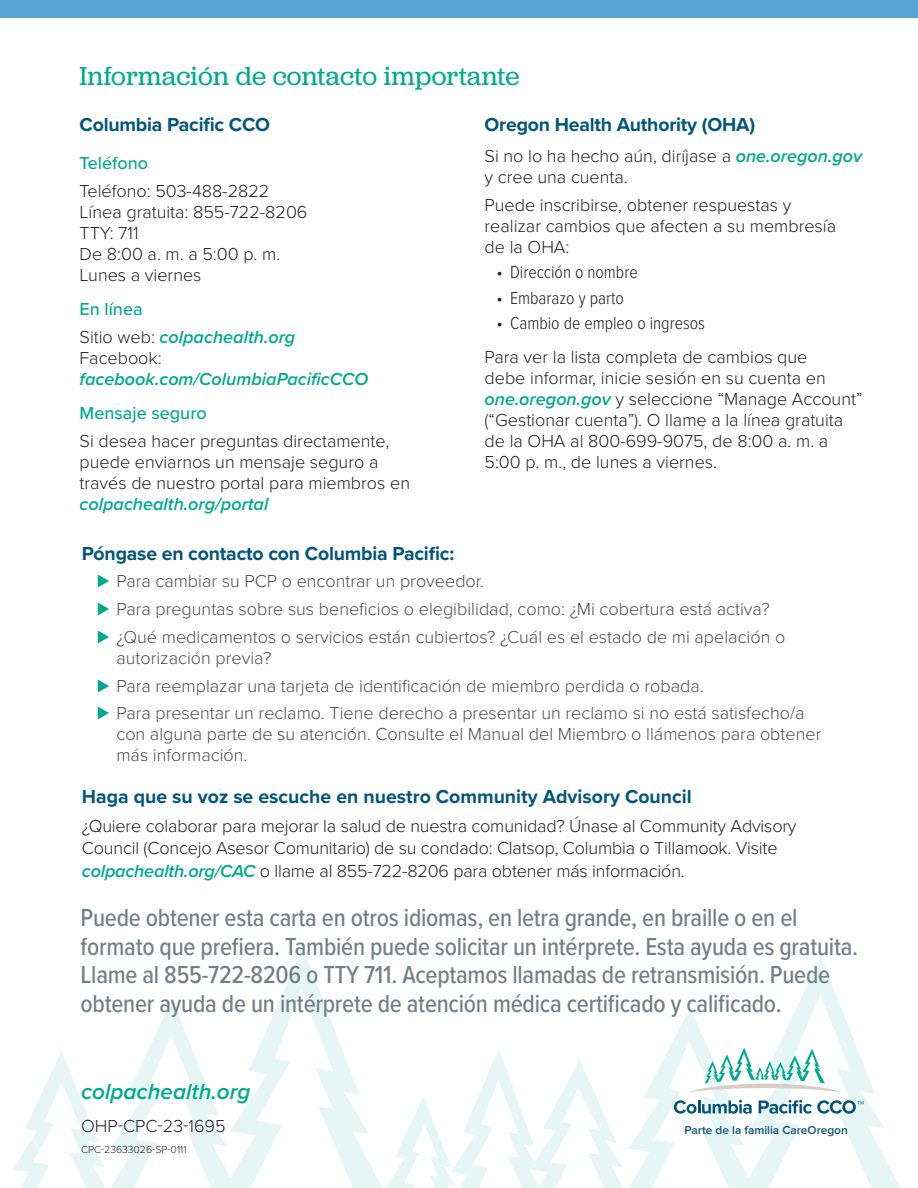
<style>
.page{position:relative;width:918px;height:1188px;background:#fff}
.page>*{position:absolute;margin:0;border:0;box-sizing:border-box;transform-origin:0 0}
.page_head{font:27px "Jubilat";letter-spacing:.005em;color:#00a98f}
.text{font:500 25.5px/28.5px "Proxima Nova Cond";letter-spacing:-.01em;color:#727f8a}
.tip_body{font:italic 600 22.5px "Proxima Nova";color:#00a98f}
.subhead{font:700 19.5px "Proxima Nova";letter-spacing:-.01em;color:#00567a}
.text-2{font:700 19.5px "Proxima Nova";color:#00567a}
.text-3{font:300 18px/21px "Proxima Nova";color:#231f20}
.t1{font:300 18px/21px "Proxima Nova";color:#4b4c4d}
.text-4{font:italic 600 18px/21px "Proxima Nova";color:#00a98f}
.t2{font:300 18px "Proxima Nova Cond";color:#231f20}
.back_head{font:500 18px "Proxima Nova";color:#00a98f}
.t3{font:600 11.85px "Proxima Nova";color:#125376}
.t4{font:300 10.5px "Proxima Nova";color:#231f20}
.s1{font-weight:300;font-style:normal;color:#231f20}
.s2{font-weight:600;font-style:italic;color:#00a98f}
.s3{font-family:"Proxima Nova Cond";font-weight:400;font-size:21px;color:#00a98f}
</style>
<div class="page">
<svg style="left:13px;top:948px;width:370px;height:240px"></svg>
<svg style="left:386px;top:1097px;width:65px;height:91px"></svg>
<svg style="left:451px;top:957px;width:450px;height:231px"></svg>
<div style="left:0;top:0;width:918px;height:18px;background:#58a5d5"></div>
<svg style="left:689px;top:1048px;width:152px;height:44px"></svg>
<svg style="left:674px;top:1100px;width:78px;height:14px"></svg>
<svg style="left:759px;top:1100px;width:105px;height:14px"></svg>
<p class="page_head" style="left:80px;top:59px;width:441px">Información de contacto importante</p>
<p class="subhead" style="left:80px;top:110px;width:192px">Columbia Pacific CCO</p>
<p class="back_head" style="left:80px;top:149px;width:70px">Teléfono</p>
<p class="text-3" style="left:80px;top:179px;width:229px">Teléfono: 503-488-2822<br>Línea gratuita: 855-722-8206<br>TTY: 711<br>De 8:00 a. m. a 5:00 p. m.<br>Lunes a viernes</p>
<p class="back_head" style="left:80px;top:296px;width:65px">En línea</p>
<p class="text-4" style="left:80px;top:326px;width:290px"><span class="s1">Sitio web:</span> colpachealth.org<br><span class="s1">Facebook: </span>facebook.com/ColumbiaPacificCCO</p>
<p class="back_head" style="left:80px;top:400px;width:129px">Mensaje seguro</p>
<p class="text-3" style="left:80px;top:430px;width:332px">Si desea hacer preguntas directamente, puede enviarnos un mensaje seguro a través de nuestro portal para miembros en <span class="s2">colpachealth.org/portal</span></p>
<p class="subhead" style="left:485px;top:110px;width:272px">Oregon Health Authority (OHA)</p>
<p class="text-3" style="left:485px;top:145px;width:379px">Si no lo ha hecho aún, diríjase a <span class="s2">one.oregon.gov </span>y cree una cuenta.</p>
<p class="text-3" style="left:485px;top:193px;width:353px">Puede inscribirse, obtener respuestas y realizar cambios que afecten a su membresía de la OHA:</p>
<p class="t2" style="left:497px;top:259px;width:143px">• Dirección o nombre</p>
<p class="t2" style="left:497px;top:284px;width:129px">• Embarazo y parto</p>
<p class="t2" style="left:497px;top:310px;width:210px">• Cambio de empleo o ingresos</p>
<p class="text-3" style="left:485px;top:346px;width:379px">Para ver la lista completa de cambios que<br>debe informar, inicie sesión en su cuenta en <span class="s2">one.oregon.gov</span> y seleccione “Manage Account” (“Gestionar cuenta”). O llame a la línea gratuita de la OHA al 800-699-9075, de 8:00 a. m. a 5:00 p. m., de lunes a viernes.</p>
<p class="subhead" style="left:82px;top:539px;width:374px">Póngase en contacto con Columbia Pacific:</p>
<p class="t1" style="left:97px;top:570px;width:389px"><span class="s3">⊲</span> Para cambiar su PCP o encontrar un proveedor.</p>
<p class="t1" style="left:97px;top:598px;width:674px"><span class="s3">⊲</span> Para preguntas sobre sus beneficios o elegibilidad, como: ¿Mi cobertura está activa?</p>
<p class="t1" style="left:116px;top:625px;width:670px;text-indent:-20px"><span class="s3">⊲</span> ¿Qué medicamentos o servicios están cubiertos? ¿Cuál es el estado de mi apelación o autorización previa?</p>
<p class="t1" style="left:97px;top:674px;width:608px"><span class="s3">⊲</span> Para reemplazar una tarjeta de identificación de miembro perdida o robada.</p>
<p class="t1" style="left:116px;top:702px;width:706px;text-indent:-20px"><span class="s3">⊲</span> Para presentar un reclamo. Tiene derecho a presentar un reclamo si no está satisfecho/a con alguna parte de su atención. Consulte el Manual del Miembro o llámenos para obtener más información.</p>
<p class="text-2" style="left:82px;top:782px;width:611px">Haga que su voz se escuche en nuestro Community Advisory Council</p>
<p class="text-3" style="left:82px;top:814px;width:716px;line-height:22.5px">¿Quiere colaborar para mejorar la salud de nuestra comunidad? Únase al Community Advisory<br>Council (Concejo Asesor Comunitario) de su condado: Clatsop, Columbia o Tillamook. Visite <span class="s2">colpachealth.org/CAC</span> o llame al 855-722-8206 para obtener más información.</p>
<p class="text" style="left:81px;top:903px;width:779px">Puede obtener esta carta en otros idiomas, en letra grande, en braille o en el formato que prefiera. También puede solicitar un intérprete. Esta ayuda es gratuita.<br>Llame al 855-722-8206 o TTY 711. Aceptamos llamadas de retransmisión. Puede obtener ayuda de un intérprete de atención médica certificado y calificado.</p>
<p class="tip_body" style="left:81px;top:1074px;width:171px">colpachealth.org</p>
<p class="text-3" style="left:81px;top:1115px;width:146px">OHP-CPC-23-1695</p>
<p class="t4" style="left:81px;top:1141px;width:107px">CPC-23633026-SP-0111</p>
<p class="t3" style="left:685px;top:1123px;width:165px">Parte de la familia CareOregon</p>
</div>
